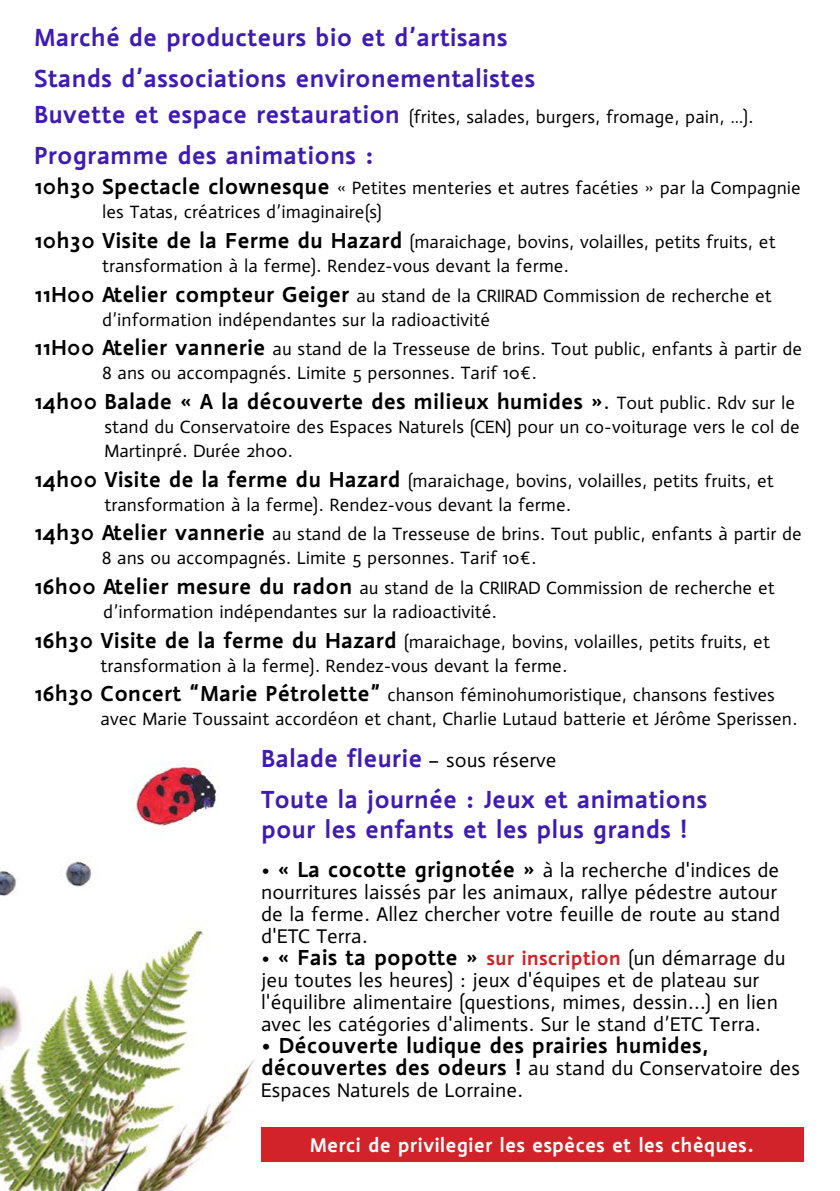
<style>
.page{position:relative;width:840px;height:1191px;background:#fff}
.page>*{position:absolute;margin:0;border:0;box-sizing:border-box;transform-origin:0 0}
.t1{font:700 25px/41.4px "actor";color:#3f1bb4}
.t2{font:700 22px "actor";color:#000}
.t3{font:20px/22px "actor";color:#000}
.t4{font:700 20px "actor";color:#fff}
.t5{font:18px/24px "actor";color:#000}
.s1{font-weight:700;font-size:25px;color:#3f1bb4}
.s2{font-weight:700;font-size:22px}
.s3{font-weight:400}
.s4{font-weight:400;font-size:18px}
.s5{font-weight:400;font-size:20px;color:#000}
.s6{font-size:22px}
.s7{font-size:20px;color:#d2232a}
.s8{font-weight:400;font-size:20px}
.s9{font-weight:400;font-size:24px}
</style>
<div class="page">
<img style="left:0;top:763px;width:266px;height:428px">
<div style="left:261px;top:1126px;width:541px;height:35px;background:#d2232a"></div>
<h1 class="t1" style="left:34px;top:16px;width:502px">Marché de producteurs bio et d’artisans<br>Stands d’associations environementalistes</h1>
<p class="t5" style="left:34px;top:105px;width:720px"><span class="s1">Buvette et espace restauration</span> (frites, salades, burgers, fromage, pain, …).</p>
<h1 class="t1" style="left:34px;top:135px;width:341px">Programme des animations :</h1>
<p class="t5" style="left:102px;top:176px;width:699px;text-indent:-68px"><span class="s2">10h30 Spectacle clownesque</span> « Petites menteries et autres facéties » par la Compagnie les Tatas, créatrices d’imaginaire(s)</p>
<p class="t5" style="left:102px;top:230px;width:674px;text-indent:-68px"><span class="s2">10h30 Visite de la Ferme du Hazard</span> (maraichage, bovins, volailles, petits fruits, et transformation à la ferme). Rendez-vous devant la ferme.</p>
<p class="t5" style="left:102px;top:283px;width:671px;text-indent:-68px"><span class="s2">11H00 Atelier compteur Geiger</span> au stand de la CRIIRAD Commission de recherche et d’information indépendantes sur la radioactivité</p>
<p class="t5" style="left:102px;top:337px;width:701px;text-indent:-68px"><span class="s2">11H00 Atelier vannerie</span> au stand de la Tresseuse de brins. Tout public, enfants à partir de<br>8 ans ou accompagnés. Limite 5 personnes. Tarif 10€.</p>
<p class="t2" style="left:34px;top:387px;width:762px">14h00 Balade « A la découverte des milieux humides »<span class="s3">.</span> <span class="s4">Tout public. Rdv sur le</span></p>
<p class="t5" style="left:104px;top:415px;width:696px">stand du Conservatoire des Espaces Naturels (CEN) pour un co-voiturage vers le col de<br>Martinpré. Durée 2h00.</p>
<p class="t5" style="left:104px;top:468px;width:670px;text-indent:-70px"><span class="s2">14h00 Visite de la ferme du Hazard</span> (maraichage, bovins, volailles, petits fruits, et transformation à la ferme). Rendez-vous devant la ferme.</p>
<p class="t5" style="left:102px;top:522px;width:701px;text-indent:-68px"><span class="s2">14h30 Atelier vannerie</span> au stand de la Tresseuse de brins. Tout public, enfants à partir de<br>8 ans ou accompagnés. Limite 5 personnes. Tarif 10€.</p>
<p class="t5" style="left:103px;top:576px;width:672px;text-indent:-69px"><span class="s2">16h00 Atelier mesure du radon</span> au stand de la CRIIRAD Commission de recherche et d’information indépendantes sur la radioactivité.</p>
<p class="t5" style="left:100px;top:629px;width:670px;text-indent:-66px"><span class="s2">16h30 Visite de la ferme du Hazard</span> (maraichage, bovins, volailles, petits fruits, et transformation à la ferme). Rendez-vous devant la ferme.</p>
<p class="t5" style="left:100px;top:683px;width:698px;text-indent:-66px"><span class="s2">16h30 Concert “Marie Pétrolette”</span> chanson féminohumoristique, chansons festives avec Marie Toussaint accordéon et chant, Charlie Lutaud batterie et Jérôme Sperissen.</p>
<h1 class="t1" style="left:261px;top:737px;width:447px">Balade fleurie <span class="s5">– sous réserve<br></span>Toute la journée : Jeux et animations</h1>
<h1 class="t1" style="left:261px;top:808px;width:428px">pour les enfants et les plus grands !</h1>
<p class="t3" style="left:261px;top:859px;width:520px"><span class="s6">•</span> <span class="s2">« La cocotte grignotée »</span> à la recherche d'indices de nourritures laissés par les animaux, rallye pédestre autour de la ferme. Allez chercher votre feuille de route au stand d'ETC Terra.</p>
<p class="t2" style="left:261px;top:943px;width:525px"><span class="s3">•</span> « Fais ta popotte » <span class="s7">sur inscription</span> <span class="s8">(un démarrage du</span></p>
<p class="t3" style="left:261px;top:969px;width:518px">jeu toutes les heures) : jeux d'équipes et de plateau sur l'équilibre alimentaire (questions, mimes, dessin...) en lien avec les catégories d'aliments. Sur le stand d’ETC Terra.</p>
<p class="t2" style="left:261px;top:1031px;width:449px"><span class="s9">•</span> Découverte ludique des prairies humides,</p>
<p class="t3" style="left:261px;top:1057px;width:540px"><span class="s2">découvertes des odeurs !</span> au stand du Conservatoire des<br>Espaces Naturels de Lorraine.</p>
<p class="t4" style="left:310px;top:1132px;width:445px">Merci de privilegier les espèces et les chèques.</p>
</div>
